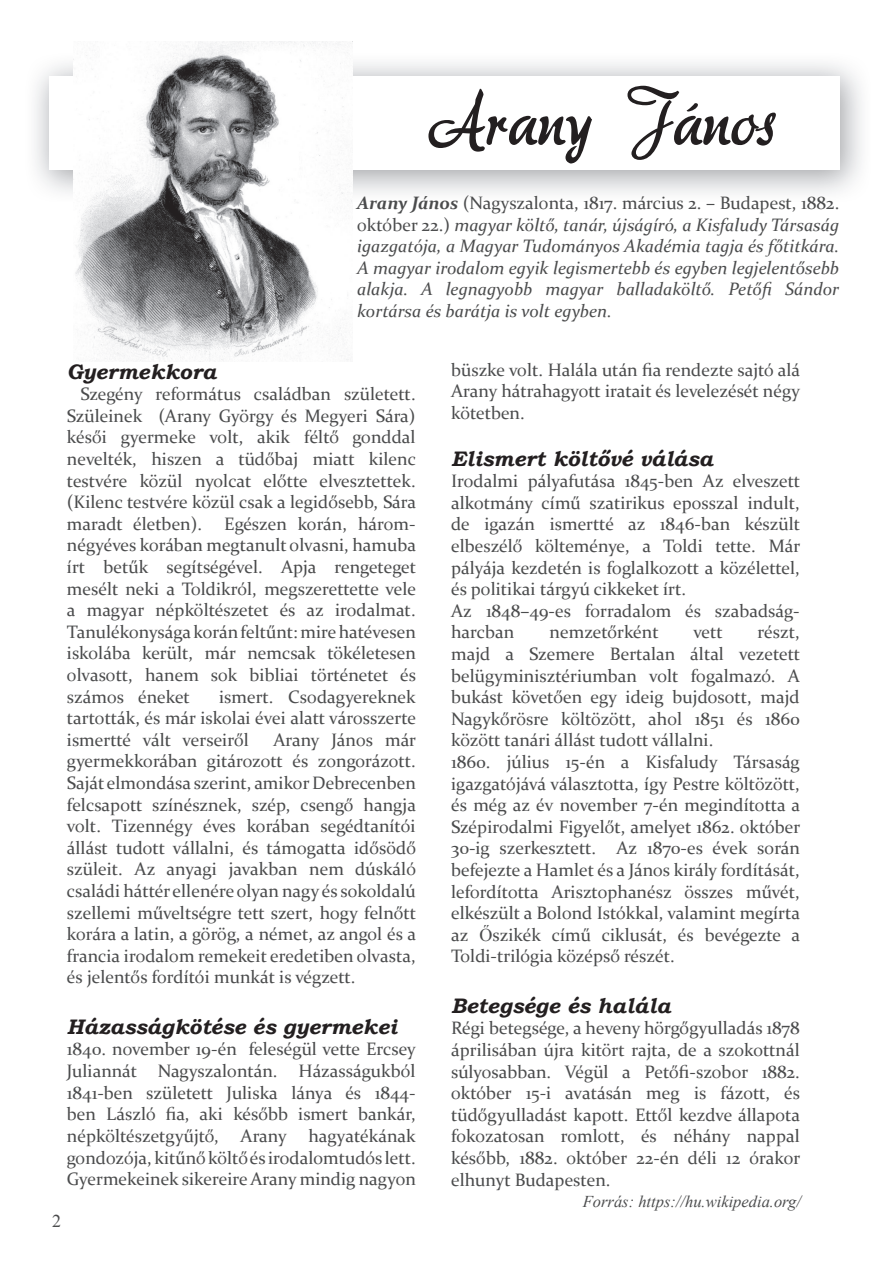
<style>
.page{position:relative;width:893px;height:1263px;background:#fff}
.page>*{position:absolute;margin:0;border:0;box-sizing:border-box;transform-origin:0 0}
.t1{font:72px "aka Dora";color:#231f20}
.t2{font:italic 700 21px "Bookman Old Style";color:#231f20}
.t3{font:18px/21.6px "Constantia";color:#4b4c4d;text-align:justify}
.t4{font:italic 18px/21.6px "Constantia";color:#4b4c4d;text-align:justify}
.t5{font:18px "Times New Roman";color:#4b4c4d}
.t6{font:italic 16.5px "Times New Roman";color:#4b4c4d}
.s1{font-weight:700}
.s2{font-style:normal}
.s3{font-family:"Times New Roman"}
</style>
<div class="page">
<img style="left:74px;top:41px;width:279px;height:320px">
<h1 class="t1" style="left:428px;top:80px;width:350px">Arany János</h1>
<p class="t4" style="left:357px;top:191px;width:484px"><span class="s1">Arany János</span> <span class="s2">(Nagyszalonta, 1817. március 2. – Budapest, 1882. október 22.)</span> magyar költő, tanár, újságíró, a Kisfaludy Társaság igazgatója, a Magyar Tudományos Akadémia tagja és főtitkára.<br>A magyar irodalom egyik legismertebb és egyben legjelentősebb alakja. A legnagyobb magyar balladaköltő. Petőfi Sándor kortársa és barátja is volt egyben.</p>
<p class="t2" style="left:67px;top:356px;width:151px">Gyermekkora</p>
<p class="t3" style="left:67px;top:382px;width:351px;text-indent:14px">Szegény református családban született.<br>Szüleinek (Arany György és Megyeri Sára) késői gyermeke volt, akik féltő gonddal nevelték, hiszen a tüdőbaj miatt kilenc testvére közül nyolcat előtte elvesztettek. (Kilenc testvére közül csak a legidősebb, Sára maradt életben). Egészen korán, három&shy;négyéves korában megtanult olvasni, hamuba írt betűk segítségével. Apja rengeteget mesélt neki a Toldikról, megszerettette vele a magyar népköltészetet és az irodalmat.<br>Tanulékonysága korán feltűnt: mire hatévesen iskolába került, már nemcsak tökéletesen olvasott, hanem sok bibliai történetet és számos éneket</p>
<p class="t3" style="left:67px;top:685px;width:351px;text-indent:152px">ismert. Csodagyereknek tartották, és már iskolai évei alatt városszerte ismertté vált verseiről</p>
<p class="t3" style="left:67px;top:728px;width:351px;text-indent:206px">Arany János már gyermekkorában gitározott és zongorázott.<br>Saját elmondása szerint, amikor Debrecenben felcsapott színésznek, szép, csengő hangja volt. Tizennégy éves korában segédtanítói állást tudott vállalni, és támogatta idősödő szüleit. Az anyagi javakban nem dúskáló családi háttér ellenére olyan nagy és sokoldalú szellemi műveltségre tett szert, hogy felnőtt korára a latin, a görög, a német, az angol és a francia irodalom remekeit eredetiben olvasta, és jelentős fordítói munkát is végzett.</p>
<p class="t2" style="left:67px;top:1011px;width:332px">Házasságkötése és gyermekei</p>
<p class="t3" style="left:67px;top:1038px;width:351px">1840. november 19-én feleségül vette Ercsey Juliannát Nagyszalontán. Házasságukból 1841-ben született Juliska lánya és 1844- ben László fia, aki később ismert bankár, népköltészetgyűjtő, Arany hagyatékának gondozója, kitűnő költő és irodalomtudós lett.<br>Gyermekeinek sikereire Arany mindig nagyon</p>
<p class="t5" style="left:52px;top:1208px;width:10px">2</p>
<p class="t3" style="left:451px;top:358px;width:351px">büszke volt. Halála után fia rendezte sajtó alá Arany hátrahagyott iratait és levelezését négy kötetben.</p>
<p class="t2" style="left:451px;top:443px;width:264px">Elismert költővé válása</p>
<p class="t3" style="left:451px;top:469px;width:351px;text-align:left">Irodalmi pályafutása 1845-ben Az elveszett alkotmány című szatirikus eposszal indult, de igazán ismertté az 1846-ban készült elbeszélő költeménye, a Toldi tette. Már pályája kezdetén is foglalkozott a közélettel, és politikai tárgyú cikkeket írt.<br>Az 1848–49-es forradalom és szabadság&shy;harcban</p>
<p class="t3" style="left:550px;top:621px;width:111px">nemzetőrként</p>
<p class="t3" style="left:693px;top:621px;width:31px">vett</p>
<p class="t3" style="left:451px;top:621px;width:351px;text-align:left;text-indent:307px">részt, majd a Szemere Bertalan által vezetett belügyminisztériumban volt fogalmazó. A bukást követően egy ideig bujdosott, majd Nagykőrösre költözött, ahol 1851 és 1860 között tanári állást tudott vállalni.<br>1860. július 15-én a Kisfaludy Társaság igazgatójává választotta, így Pestre költözött, és még az év november 7-én megindította a Szépirodalmi Figyelőt, amelyet 1862. október 30-ig szerkesztett. Az 1870-es évek során befejezte a Hamlet és a János király fordítását, lefordította Arisztophanész összes művét, elkészült a Bolond Istókkal, valamint megírta az <span class="s3">Ő</span>szikék című ciklusát, és bevégezte a Toldi-trilógia középső részét.</p>
<p class="t2" style="left:451px;top:990px;width:221px">Betegsége és halála</p>
<p class="t3" style="left:451px;top:1017px;width:351px">Régi betegsége, a heveny hörgőgyulladás 1878 áprilisában újra kitört rajta, de a szokottnál súlyosabban. Végül a Petőfi-szobor 1882. október 15-i avatásán meg is fázott, és tüdőgyulladást kapott. Ettől kezdve állapota fokozatosan romlott, és néhány nappal később, 1882. október 22-én déli 12 órakor elhunyt Budapesten.</p>
<p class="t6" style="left:583px;top:1190px;width:220px">Forrás: https://hu.wikipedia.org/</p>
</div>
